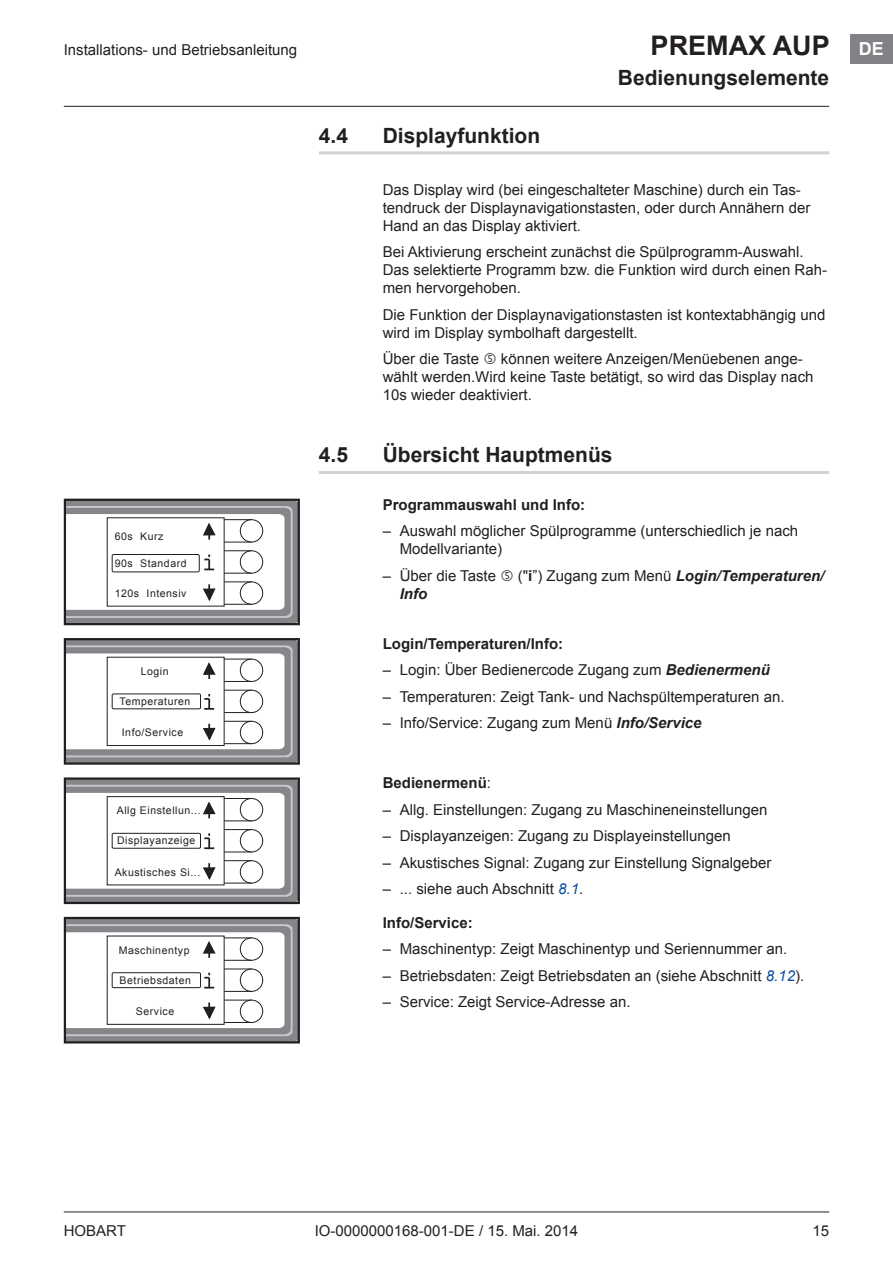
<style>
.page{position:relative;width:893px;height:1263px;background:#fff}
.page>*{position:absolute;margin:0;border:0;box-sizing:border-box;transform-origin:0 0}
.t1{font:700 27px "Arial";color:#231f20}
.t2{font:700 21px "Arial";color:#231f20}
.t3{font:15px/18px "Arial";color:#231f20}
.t4{font:700 15px "Arial";color:#231f20}
.t5{font:italic 700 15px "Arial";color:#231f20}
.t6{font:10.5px "Arial";letter-spacing:.05em;color:#231f20}
.s1{font-size:18px;color:#fff}
.s2{font-weight:400;font-style:normal}
.s3{font-style:normal}
.s4{font-weight:700;font-style:italic}
.s5{font-weight:400}
.s6{font-style:italic;color:#0d4da1}
</style>
<div class="page">
<hr style="left:64px;top:106px;width:765px;height:1px;background:#231f20">
<hr style="left:64px;top:1211px;width:765px;height:1px;background:#231f20">
<div style="left:850px;top:34px;width:43px;height:30px;background:#808285"></div>
<hr style="left:319px;top:151px;width:510px;height:3px;background:#d1d2d4">
<hr style="left:319px;top:471px;width:510px;height:3px;background:#d1d2d4">
<svg style="left:67px;top:502px;width:230px;height:120px"></svg>
<div style="left:112px;top:554px;width:88px;height:18px;border:1px solid #231f20;border-radius:2px"></div>
<div style="left:64px;top:499px;width:236px;height:126px;border:2px solid #231f20"></div>
<svg style="left:67px;top:641px;width:230px;height:121px"></svg>
<div style="left:112px;top:693px;width:89px;height:16px;border:1px solid #231f20"></div>
<div style="left:64px;top:638px;width:236px;height:127px;border:2px solid #231f20"></div>
<svg style="left:67px;top:780px;width:230px;height:121px"></svg>
<div style="left:112px;top:833px;width:89px;height:16px;border:1px solid #231f20"></div>
<div style="left:64px;top:777px;width:236px;height:127px;border:2px solid #231f20"></div>
<svg style="left:67px;top:920px;width:230px;height:120px"></svg>
<div style="left:112px;top:972px;width:89px;height:16px;border:1px solid #231f20"></div>
<div style="left:64px;top:917px;width:236px;height:126px;border:2px solid #231f20"></div>
<p class="t3" style="left:64px;top:41px;width:235px">Installations- und Betriebsanleitung</p>
<h1 class="t1" style="left:651px;top:28px;width:235px">PREMAX AUP <span class="s1">DE</span></h1>
<h2 class="t2" style="left:618px;top:64px;width:213px">Bedienungselemente</h2>
<h2 class="t2" style="left:319px;top:121px;width:31px">4.4</h2>
<h2 class="t2" style="left:383px;top:121px;width:159px">Displayfunktion</h2>
<p class="t3" style="left:383px;top:181px;width:429px">Das Display wird (bei eingeschalteter Maschine) durch ein Tas&shy;tendruck der Displaynavigationstasten, oder durch Annähern der<br>Hand an das Display aktiviert.</p>
<p class="t3" style="left:383px;top:243px;width:446px">Bei Aktivierung erscheint zunächst die Spülprogramm-Auswahl.<br>Das selektierte Programm bzw. die Funktion wird durch einen Rah&shy;men hervorgehoben.</p>
<p class="t3" style="left:383px;top:306px;width:444px">Die Funktion der Displaynavigationstasten ist kontextabhängig und wird im Display symbolhaft dargestellt.</p>
<p class="t3" style="left:383px;top:350px;width:98px">Über die Taste</p>
<p class="t3" style="left:383px;top:350px;width:432px;text-indent:118px">können weitere Anzeigen/Menüebenen ange&shy;wählt werden.Wird keine Taste betätigt, so wird das Display nach<br>10s wieder deaktiviert.</p>
<p class="t6" style="left:115px;top:529px;width:50px">60s Kurz</p>
<p class="t6" style="left:115px;top:556px;width:73px">90s Standard</p>
<p class="t6" style="left:115px;top:586px;width:73px">120s Intensiv</p>
<p class="t6" style="left:141px;top:664px;width:29px">Login</p>
<p class="t6" style="left:120px;top:694px;width:72px">Temperaturen</p>
<p class="t6" style="left:122px;top:726px;width:63px">Info/Service</p>
<p class="t6" style="left:117px;top:804px;width:85px">Allg Einstellun...</p>
<p class="t6" style="left:117px;top:833px;width:80px">Displayanzeige</p>
<p class="t6" style="left:115px;top:865px;width:87px">Akustisches Si...</p>
<p class="t6" style="left:119px;top:943px;width:72px">Maschinentyp</p>
<p class="t6" style="left:120px;top:973px;width:73px">Betriebsdaten</p>
<p class="t6" style="left:136px;top:1004px;width:40px">Service</p>
<h2 class="t2" style="left:319px;top:441px;width:31px">4.5</h2>
<h2 class="t2" style="left:383px;top:441px;width:231px">Übersicht Hauptmenüs</h2>
<p class="t4" style="left:383px;top:494px;width:204px">Programmauswahl und Info:</p>
<p class="t3" style="left:400px;top:522px;width:400px;text-indent:-17px">– Auswahl möglicher Spülprogramme (unterschiedlich je nach<br>Modellvariante)</p>
<p class="t3" style="left:383px;top:566px;width:115px">– Über die Taste</p>
<p class="t5" style="left:518px;top:565px;width:308px"><span class="s2">("</span><span class="s3">i</span><span class="s2">”) Zugang zum Menü</span> Login/Temperaturen/</p>
<p class="t5" style="left:400px;top:583px;width:29px">Info</p>
<p class="t4" style="left:383px;top:634px;width:182px">Login/Temperaturen/Info:</p>
<p class="t3" style="left:383px;top:661px;width:389px">– Login: Über Bedienercode Zugang zum <span class="s4">Bedienermenü</span></p>
<p class="t3" style="left:383px;top:688px;width:403px">– Temperaturen: Zeigt Tank- und Nachspültemperaturen an.</p>
<p class="t3" style="left:383px;top:714px;width:320px">– Info/Service: Zugang zum Menü <span class="s4">Info/Service</span></p>
<p class="t4" style="left:383px;top:773px;width:110px">Bedienermenü<span class="s5">:</span></p>
<p class="t3" style="left:383px;top:801px;width:386px">– Allg. Einstellungen: Zugang zu Maschineneinstellungen</p>
<p class="t3" style="left:383px;top:827px;width:349px">– Displayanzeigen: Zugang zu Displayeinstellungen</p>
<p class="t3" style="left:383px;top:854px;width:390px">– Akustisches Signal: Zugang zur Einstellung Signalgeber</p>
<p class="t3" style="left:383px;top:880px;width:202px">– ... siehe auch Abschnitt <span class="s6">8.1</span>.</p>
<p class="t4" style="left:383px;top:912px;width:92px">Info/Service:</p>
<p class="t3" style="left:383px;top:940px;width:406px">– Maschinentyp: Zeigt Maschinentyp und Seriennummer an.</p>
<p class="t3" style="left:383px;top:967px;width:423px">– Betriebsdaten: Zeigt Betriebsdaten an (siehe Abschnitt <span class="s6">8.12</span>).</p>
<p class="t3" style="left:383px;top:993px;width:249px">– Service: Zeigt Service-Adresse an.</p>
<p class="t3" style="left:64px;top:1221px;width:64px">HOBART</p>
<p class="t3" style="left:315px;top:1221px;width:265px">IO-0000000168-001-DE / 15. Mai. 2014</p>
<p class="t3" style="left:812px;top:1221px;width:18px">15</p>
</div>
